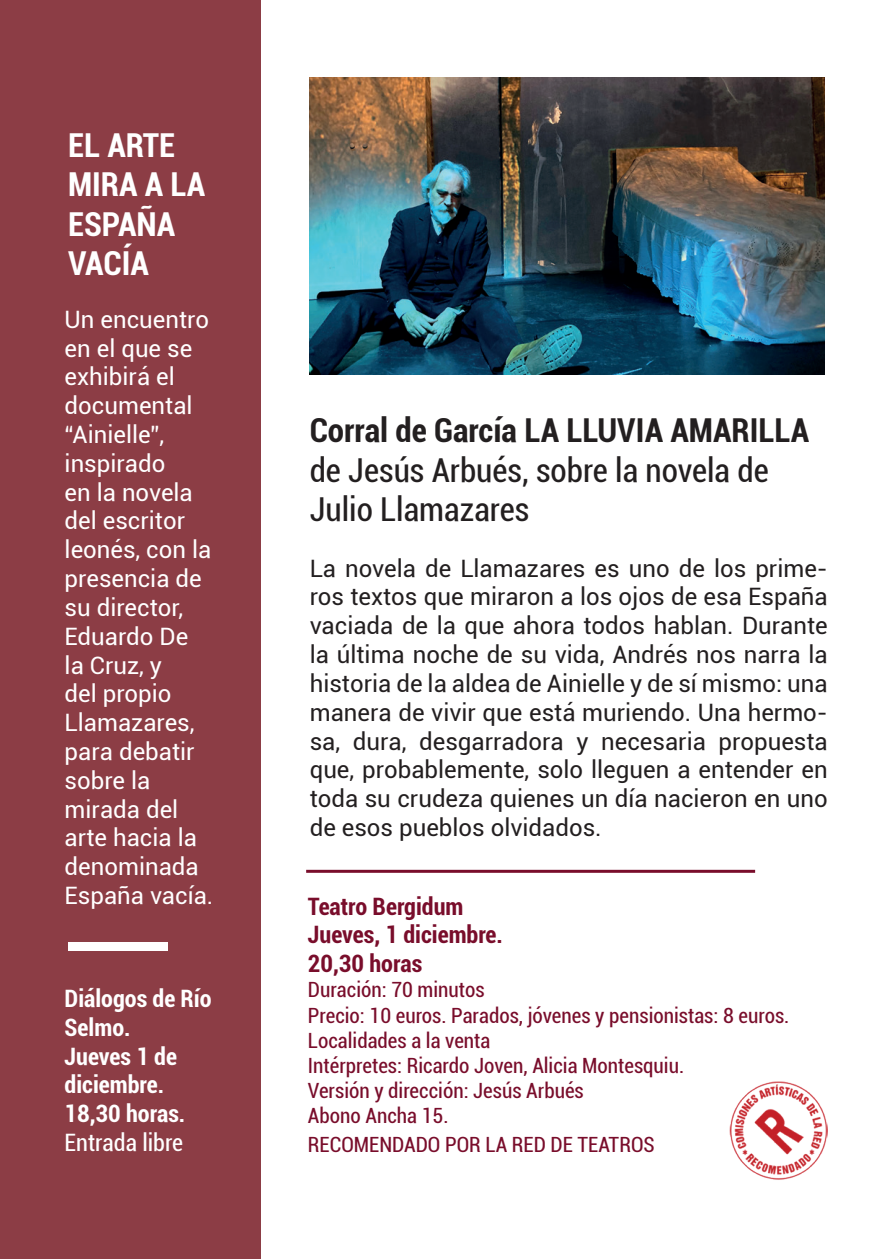
<style>
.page{position:relative;width:893px;height:1259px;background:#fff}
.page>*{position:absolute;margin:0;border:0;box-sizing:border-box;transform-origin:0 0}
.t1{font:condensed 33px/39.6px "Roboto";color:#231f20}
.t2{font:700 condensed 33px/39.6px "Roboto";color:#fff}
.t3{font:24px/28.8px "Roboto";color:#231f20;text-align:justify}
.t4{font:24px/28.8px "Roboto";color:#fff}
.t5{font:700 condensed 24px/28.8px "Roboto";color:#fff}
.t6{font:700 condensed 24px "Roboto";color:#790d2b}
.t7{font:condensed 24px "Roboto";color:#fff}
.t8{font:condensed 21px "Roboto";color:#790d2b}
.s1{font-weight:700}
</style>
<div class="page">
<div style="left:0;top:0;width:261px;height:1259px;background:#8c3d45"></div>
<hr style="left:892px;top:0;width:1px;height:1259px;background:#790d2b">
<img style="left:310px;top:77px;width:515px;height:297px">
<hr style="left:306px;top:870px;width:449px;height:3px;background:#790d2b">
<div style="left:68px;top:942px;width:99px;height:8px;background:#fff"></div>
<img style="left:730px;top:1082px;width:98px;height:98px">
<p class="t2" style="left:68px;top:124px;width:139px">EL ARTE<br>MIRA A LA<br>ESPAÑA<br>VACÍA</p>
<p class="t4" style="left:65px;top:304px;width:150px">Un encuentro en el que se exhibirá el documental “Ainielle”, inspirado<br>en la novela del escritor leonés, con la presencia de su director,<br>Eduardo De la Cruz, y<br>del propio<br>Llamazares, para debatir sobre la mirada del arte hacia la denominada<br>España vacía.</p>
<p class="t5" style="left:65px;top:983px;width:149px">Diálogos de Río<br>Selmo.</p>
<p class="t5" style="left:65px;top:1040px;width:114px">Jueves 1 de diciembre.</p>
<p class="t5" style="left:65px;top:1098px;width:122px">18,30 horas.</p>
<p class="t7" style="left:65px;top:1125px;width:120px">Entrada libre</p>
<p class="t1" style="left:310px;top:409px;width:501px"><span class="s1">Corral de García LA LLUVIA AMARILLA </span>de Jesús Arbués, sobre la novela de<br>Julio Llamazares</p>
<p class="t3" style="left:310px;top:553px;width:520px">La novela de Llamazares es uno de los prime&shy;ros textos que miraron a los ojos de esa España vaciada de la que ahora todos hablan. Durante la última noche de su vida, Andrés nos narra la historia de la aldea de Ainielle y de sí mismo: una manera de vivir que está muriendo. Una hermo&shy;sa, dura, desgarradora y necesaria propuesta que, probablemente, solo lleguen a entender en toda su crudeza quienes un día nacieron en uno de esos pueblos olvidados.</p>
<p class="t6" style="left:308px;top:889px;width:157px">Teatro Bergidum</p>
<p class="t6" style="left:308px;top:918px;width:197px">Jueves, 1 diciembre.</p>
<p class="t6" style="left:308px;top:946px;width:116px">20,30 horas</p>
<p class="t8" style="left:308px;top:975px;width:178px">Duración: 70 minutos</p>
<p class="t8" style="left:308px;top:1000px;width:483px">Precio: 10 euros. Parados, jóvenes y pensionistas: 8 euros.</p>
<p class="t8" style="left:308px;top:1025px;width:184px">Localidades a la venta</p>
<p class="t8" style="left:308px;top:1051px;width:378px">Intérpretes: Ricardo Joven, Alicia Montesquiu.</p>
<p class="t8" style="left:308px;top:1076px;width:277px">Versión y dirección: Jesús Arbués</p>
<p class="t8" style="left:308px;top:1101px;width:142px">Abono Ancha 15.</p>
<p class="t8" style="left:308px;top:1130px;width:348px">RECOMENDADO POR LA RED DE TEATROS</p>
</div>
